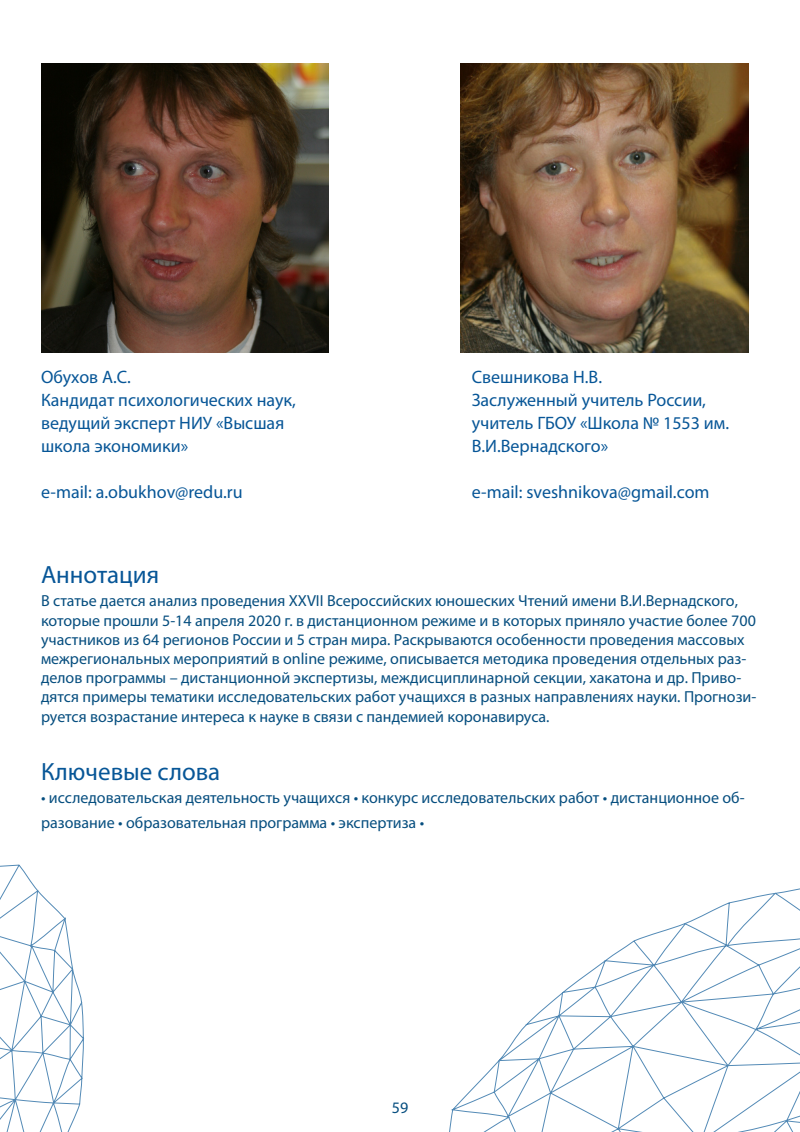
<style>
.page{position:relative;width:800px;height:1132px;background:#fff}
.page>*{position:absolute;margin:0;border:0;box-sizing:border-box;transform-origin:0 0}
.Аннотация_и_ключевые{font:25px "Myriad Pro";color:#075697}
.Для_имени_и_данных{font:18px/23px "Myriad Pro";color:#075697}
.t1{font:16px/19.2px "Myriad Pro";color:#064e7f}
</style>
<div class="page">
<img style="left:41px;top:63px;width:287px;height:289px">
<img style="left:461px;top:63px;width:287px;height:289px">
<svg style="left:449px;top:888px;width:351px;height:243px"></svg>
<svg style="left:0;top:864px;width:84px;height:267px"></svg>
<p class="Для_имени_и_данных" style="left:41px;top:364px;width:91px">Обухов А.С.</p>
<p class="Для_имени_и_данных" style="left:41px;top:387px;width:256px">Кандидат психологических наук, ведущий эксперт НИУ «Высшая школа экономики»</p>
<p class="Для_имени_и_данных" style="left:41px;top:479px;width:203px">e-mail: a.obukhov@redu.ru</p>
<p class="Аннотация_и_ключевые" style="left:41px;top:558px;width:120px">Аннотация</p>
<p class="Для_имени_и_данных" style="left:472px;top:364px;width:132px">Свешникова Н.В.</p>
<p class="Для_имени_и_данных" style="left:472px;top:387px;width:259px">Заслуженный учитель России, учитель ГБОУ «Школа № 1553 им.<br>В.И.Вернадского»</p>
<p class="Для_имени_и_данных" style="left:472px;top:479px;width:239px">e-mail: sveshnikova@gmail.com</p>
<p class="t1" style="left:41px;top:591px;width:717px">В статье дается анализ проведения XXVII Всероссийских юношеских Чтений имени В.И.Вернадского, которые прошли 5-14 апреля 2020 г. в дистанционном режиме и в которых приняло участие более 700 участников из 64 регионов России и 5 стран мира. Раскрываются особенности проведения массовых межрегиональных мероприятий в online режиме, описывается методика проведения отдельных раз&shy;делов программы – дистанционной экспертизы, междисциплинарной секции, хакатона и др. Приво&shy;дятся примеры тематики исследовательских работ учащихся в разных направлениях науки. Прогнози&shy;руется возрастание интереса к науке в связи с пандемией коронавируса.</p>
<p class="Аннотация_и_ключевые" style="left:41px;top:756px;width:181px">Ключевые слова</p>
<p class="t1" style="left:41px;top:784px;width:705px;line-height:25px">• исследовательская деятельность учащихся • конкурс исследовательских работ • дистанционное об&shy;разование • образовательная программа • экспертиза •</p>
<p class="t1" style="left:392px;top:1097px;width:18px">59</p>
</div>
